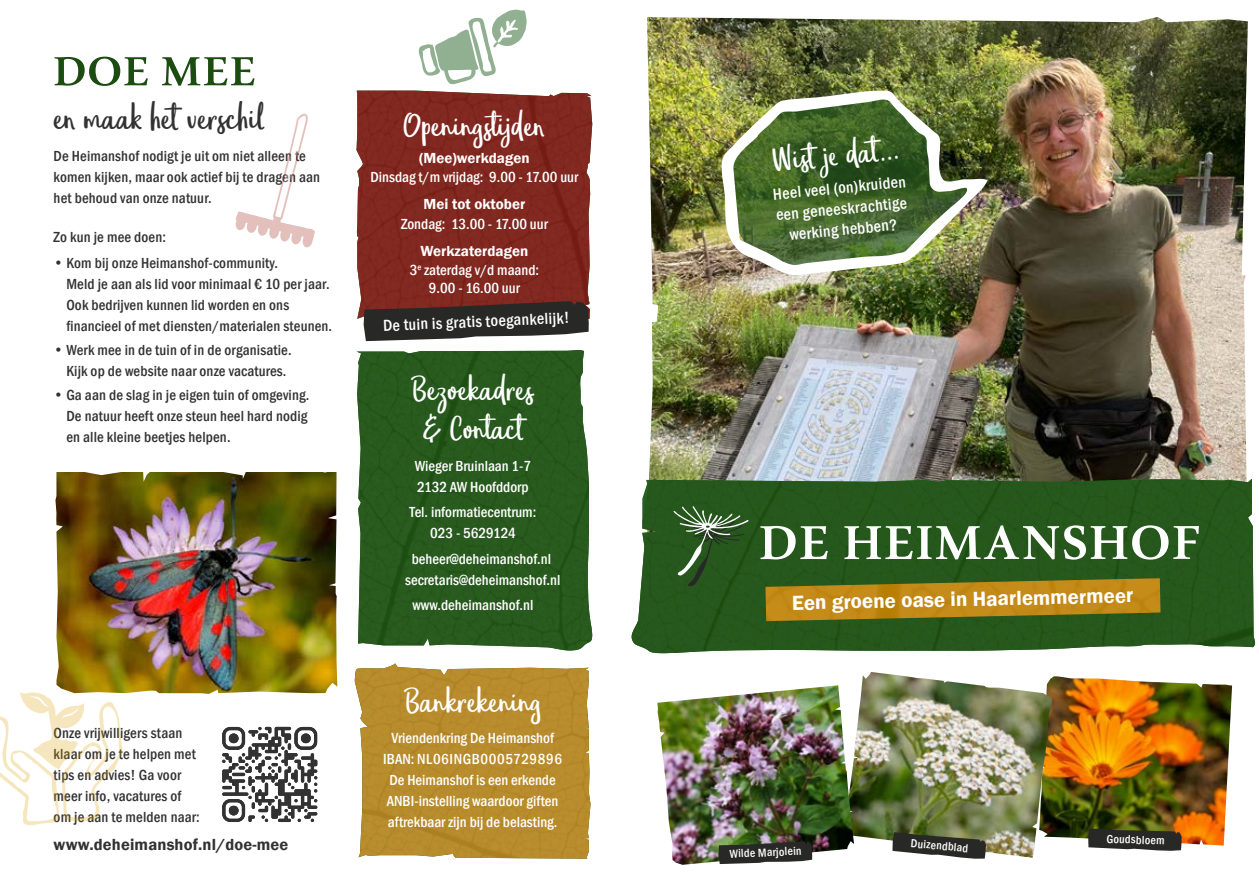
<style>
.page{position:relative;width:1259px;height:893px;background:#fff}
.page>*{position:absolute;margin:0;border:0;box-sizing:border-box;transform-origin:0 0}
.t1{font:700 60px "Microsoft Uighur";letter-spacing:.03em;color:#1b4c10}
.t2{font:39px "Eufoniem One";color:#333232}
.t3{font:37.5px/39px "Eufoniem One";color:#fff}
.t4{font:600 21px "Franklin Gothic";color:#fff}
.t5{font:500 condensed 16.5px/21px "Franklin Gothic";color:#fff;text-align:center}
.t6{font:600 16.5px "Franklin Gothic";letter-spacing:.01em;color:#333132}
.t7{font:500 condensed 15px/21px "Franklin Gothic";letter-spacing:.01em;color:#333132}
.t8{font:500 condensed 15px/21px "Franklin Gothic";color:#fff;text-align:center}
.t9{font:600 15px "Franklin Gothic";color:#fff}
.t10{font:500 condensed 12px "Franklin Gothic";color:#fff}
.s1{font-weight:600;font-stretch:normal}
</style>
<div class="page">
<img style="left:647px;top:17px;width:601px;height:462px">
<img style="left:631px;top:479px;width:625px;height:175px">
<img style="left:765px;top:578px;width:395px;height:43px">
<img style="left:721px;top:90px;width:266px;height:185px">
<svg style="left:673px;top:506px;width:76px;height:81px;background:#3b6433"></svg>
<svg style="left:760px;top:525px;width:439px;height:35px"></svg>
<img style="left:1052px;top:676px;width:180px;height:169px">
<img style="left:854px;top:672px;width:198px;height:186px">
<img style="left:657px;top:685px;width:197px;height:180px">
<svg style="left:418px;top:10px;width:108px;height:75px"></svg>
<svg style="left:718px;top:841px;width:94px;height:23px;background:#3d4039"></svg>
<svg style="left:892px;top:832px;width:94px;height:27px;background:#53554c"></svg>
<svg style="left:1088px;top:829px;width:93px;height:22px;background:#3f3e37"></svg>
<img style="left:356px;top:350px;width:237px;height:301px">
<img style="left:356px;top:91px;width:236px;height:228px">
<img style="left:355px;top:663px;width:235px;height:196px">
<svg style="left:222px;top:726px;width:95px;height:96px"></svg>
<svg style="left:222px;top:799px;width:23px;height:23px"></svg>
<div style="left:229px;top:806px;width:10px;height:9px;background:#333232"></div>
<svg style="left:364px;top:301px;width:225px;height:40px;background:#473c3b"></svg>
<img style="left:55px;top:472px;width:283px;height:222px">
<svg style="left:0;top:692px;width:122px;height:134px"></svg>
<svg style="left:235px;top:113px;width:80px;height:135px"></svg>
<h1 class="t1" style="left:54px;top:42px;width:203px">DOE MEE</h1>
<h2 class="t2" style="left:54px;top:97px;width:213px">en maak het verschil</h2>
<p class="t7" style="left:54px;top:146px;width:268px">De Heimanshof nodigt je uit om niet alleen te komen kijken, maar ook actief bij te dragen aan het behoud van onze natuur.</p>
<p class="t7" style="left:54px;top:227px;width:114px">Zo kun je mee doen:</p>
<p class="t7" style="left:66px;top:252px;width:267px;text-indent:-13px">• Kom bij onze Heimanshof-community.<br>Meld je aan als lid voor minimaal € 10 per jaar.<br>Ook bedrijven kunnen lid worden en ons financieel of met diensten/materialen steunen.</p>
<p class="t7" style="left:54px;top:339px;width:239px;text-align:center">• Werk mee in de tuin of in de organisatie.<br>Kijk op de website naar onze vacatures.</p>
<p class="t7" style="left:66px;top:384px;width:245px;text-indent:-13px">• Ga aan de slag in je eigen tuin of omgeving.<br>De natuur heeft onze steun heel hard nodig en alle kleine beetjes helpen.</p>
<p class="t7" style="left:54px;top:722px;width:148px">Onze vrijwilligers staan klaar om je te helpen met tips en advies! Ga voor meer info, vacatures of om je aan te melden naar:</p>
<p class="t6" style="left:54px;top:834px;width:236px">www.deheimanshof.nl/doe-mee</p>
<h3 class="t3" style="left:403px;top:108px;width:143px">Openingstijden</h3>
<p class="t9" style="left:419px;top:149px;width:112px">(Mee)werkdagen</p>
<p class="t8" style="left:370px;top:167px;width:209px">Dinsdag t/m vrijdag: 9.00 - 17.00 uur</p>
<p class="t9" style="left:423px;top:195px;width:103px">Mei tot oktober</p>
<p class="t8" style="left:401px;top:213px;width:148px">Zondag: 13.00 - 17.00 uur</p>
<p class="t8" style="left:410px;top:241px;width:131px;line-height:19.5px"><span class="s1">Werkzaterdagen<br></span>3<sup>e</sup> zaterdag v/d maand:</p>
<p class="t8" style="left:429px;top:278px;width:92px">9.00 - 16.00 uur</p>
<p class="t5" style="left:383px;top:314px;width:188px;rotate:-2deg">De tuin is gratis toegankelijk!</p>
<h3 class="t3" style="left:411px;top:372px;width:125px">Bezoekadres &amp; Contact</h3>
<p class="t8" style="left:415px;top:455px;width:118px;text-align:left">Wieger Bruinlaan 1-7<br>2132 AW Hoofddorp</p>
<p class="t8" style="left:409px;top:502px;width:128px">Tel. informatiecentrum:<br>023 - 5629124</p>
<p class="t8" style="left:405px;top:548px;width:157px">beheer@deheimanshof.nl secretaris@deheimanshof.nl</p>
<p class="t8" style="left:412px;top:595px;width:122px">www.deheimanshof.nl</p>
<h3 class="t3" style="left:404px;top:684px;width:139px">Bankrekening</h3>
<p class="t8" style="left:383px;top:727px;width:180px">Vriendenkring De Heimanshof<br>IBAN: NL06INGB0005729896<br>De Heimanshof is een erkende<br>ANBI-instelling waardoor giften aftrekbaar zijn bij de belasting.</p>
<h3 class="t3" style="left:771px;top:143px;width:128px;rotate:-5deg">Wist je dat...</h3>
<p class="t5" style="left:772px;top:183px;width:135px;rotate:-5deg">Heel veel (on)kruiden een geneeskrachtige werking hebben?</p>
<h3 class="t4" style="left:791px;top:589px;width:343px;rotate:-1deg">Een groene oase in Haarlemmermeer</h3>
<p class="t10" style="left:729px;top:846px;width:74px;rotate:-3deg">Wilde Marjolein</p>
<p class="t10" style="left:911px;top:835px;width:59px;rotate:5deg">Duizendblad</p>
<p class="t10" style="left:1106px;top:831px;width:59px;rotate:2deg">Goudsbloem</p>
</div>
